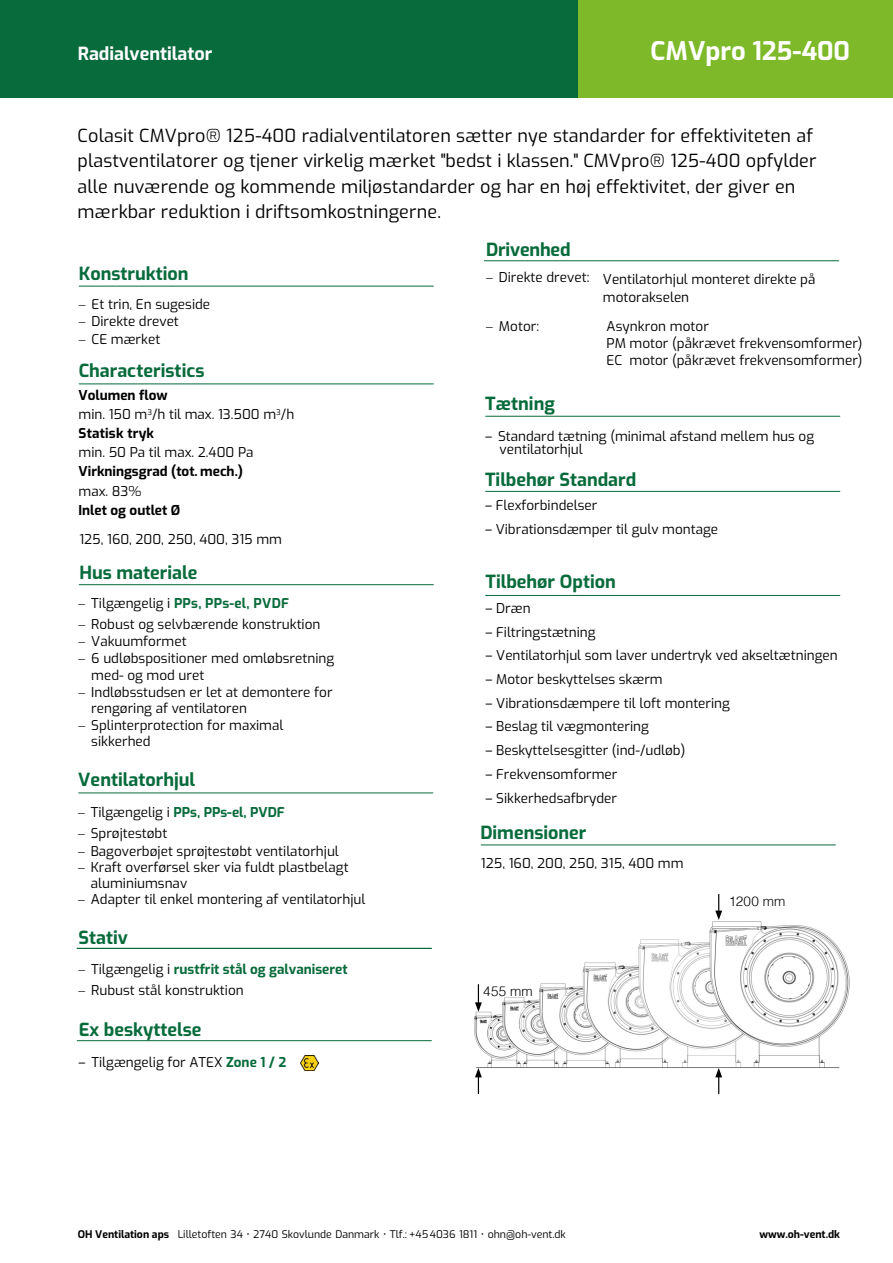
<style>
.page{position:relative;width:893px;height:1263px;background:#fff}
.page>*{position:absolute;margin:0;border:0;box-sizing:border-box;transform-origin:0 0}
.t1{font:700 25.5px "Exo";color:#fff}
.t2{font:18px/25.5px "Exo";letter-spacing:.01em;color:#000}
.t3{font:700 18px "Exo";color:#086b3b}
.t4{font:700 18px "Exo";color:#fff}
.t5{font:13.5px/16.2px "Exo";color:#000}
.t6{font:13.5px/17.2px "Exo";color:#000}
.t7{font:700 13.5px/19.2px "Exo";color:#000}
.t8{font:700 13.5px "Exo";color:#086b3b}
.t9{font:700 13.5px "Exo";letter-spacing:.02em;color:#086b3b}
.t10{font:300 13.5px "Helvetica";letter-spacing:.025em;color:#000}
.t11{font:10.5px "Exo";color:#000}
.t12{font:700 10.5px "Exo";color:#000}
.s1{font-style:inherit}
.s2{font-family:"Helvetica";font-weight:300}
.s3{font-weight:400}
.s4{font-family:"Helvetica";font-weight:300;color:#000}
.s5{font-weight:400;color:#000}
.s6{font-weight:700;color:#086b3b}
.s7{font-weight:700}
</style>
<div class="page">
<hr style="left:492px;top:1216px;width:37px;height:1px;background:#000">
<hr style="left:431px;top:1241px;width:416px;height:1px;background:#000">
<hr style="left:892px;top:891px;width:1px;height:223px;background:#000">
<hr style="left:492px;top:1212px;width:37px;height:1px;background:#000">
<hr style="left:431px;top:891px;width:416px;height:1px;background:#000">
<hr style="left:888px;top:891px;width:1px;height:223px;background:#000">
<hr style="left:431px;top:1236px;width:416px;height:1px;background:#000">
<hr style="left:431px;top:891px;width:1px;height:223px;background:#000">
<hr style="left:441px;top:1200px;width:84px;height:1px;background:#000">
<hr style="left:441px;top:1196px;width:84px;height:1px;background:#000">
<hr style="left:441px;top:1204px;width:84px;height:1px;background:#000">
<hr style="left:79px;top:286px;width:355px;height:1px;background:#086b3b">
<hr style="left:79px;top:384px;width:355px;height:1px;background:#086b3b">
<hr style="left:79px;top:584px;width:355px;height:1px;background:#086b3b">
<hr style="left:78px;top:793px;width:355px;height:1px;background:#086b3b">
<img style="left:301px;top:1055px;width:17px;height:15px">
<div style="left:578px;top:0;width:315px;height:98px;background:#7db928"></div>
<div style="left:0;top:0;width:578px;height:98px;background:#086b3b"></div>
<hr style="left:485px;top:416px;width:355px;height:1px;background:#086b3b">
<hr style="left:481px;top:845px;width:355px;height:1px;background:#086b3b">
<img style="left:474px;top:921px;width:376px;height:157px">
<hr style="left:77px;top:948px;width:355px;height:1px;background:#086b3b">
<hr style="left:77px;top:1040px;width:355px;height:1px;background:#086b3b">
<hr style="left:484px;top:260px;width:355px;height:1px;background:#086b3b">
<hr style="left:485px;top:491px;width:355px;height:1px;background:#086b3b">
<hr style="left:485px;top:595px;width:355px;height:1px;background:#086b3b">
<svg style="left:475px;top:984px;width:7px;height:28px"></svg>
<svg style="left:715px;top:891px;width:7px;height:29px"></svg>
<svg style="left:475px;top:1068px;width:7px;height:26px"></svg>
<svg style="left:715px;top:1068px;width:7px;height:26px"></svg>
<h2 class="t4" style="left:78px;top:40px;width:136px"><span class="s1">Radial</span>ventilator</h2>
<h1 class="t1" style="left:651px;top:32px;width:201px">CMVpro 125-400</h1>
<p class="t2" style="left:78px;top:121px;width:740px">Colasit CMVpro® 125-400 radialventilatoren sætter nye standarder for effektiviteten af plastventilatorer og tjener virkelig mærket "bedst i klassen." CMVpro® 125-400 opfylder alle nuværende og kommende miljøstandarder og har en høj effektivitet, der giver en mærkbar reduktion i driftsomkostningerne.</p>
<h2 class="t3" style="left:79px;top:259px;width:111px">Konstruktion</h2>
<p class="t6" style="left:79px;top:295px;width:133px"><span class="s2">–</span> Et trin, En sugeside</p>
<p class="t6" style="left:79px;top:312px;width:102px"><span class="s2">–</span> Direkte drevet</p>
<p class="t6" style="left:79px;top:329px;width:83px"><span class="s2">–</span> CE mærket</p>
<h2 class="t3" style="left:79px;top:357px;width:127px">Characteristics</h2>
<p class="t7" style="left:79px;top:385px;width:217px">Volumen flow<br><span class="s3">min.</span> <span class="s3">15</span><span class="s3">0 m</span><sup>3</sup><span class="s3">/h til max.</span> <span class="s3">13.</span><span class="s3">500 m</span><sup>3</sup><span class="s3">/h<br></span>Statisk tryk<br><span class="s3">min. 50 Pa til max.</span> <span class="s3">2.4</span><span class="s3">00 Pa<br></span>Virkningsgrad (tot. mech.)<br><span class="s3">max.</span> <span class="s3">83</span><span class="s3">%<br></span>Inlet og outlet Ø</p>
<p class="t6" style="left:79px;top:529px;width:204px"><span class="s1">125, 160,</span> 200, 250, <span class="s1">400,</span> 315 mm</p>
<h2 class="t3" style="left:79px;top:558px;width:119px">Hus materiale</h2>
<p class="t9" style="left:79px;top:593px;width:212px"><span class="s4">–</span> <span class="s5">Tilgængelig i</span> PPs, PPs-el, PVDF</p>
<p class="t6" style="left:79px;top:614px;width:243px"><span class="s2">–</span> Robust <span class="s1">og selvbærende</span> konstruktion</p>
<p class="t6" style="left:79px;top:632px;width:110px"><span class="s2">–</span> Vakuumformet</p>
<p class="t5" style="left:91px;top:649px;width:244px;text-indent:-13px"><span class="s2">–</span> 6 udløbspositioner med omløbsretning med- og mod uret</p>
<p class="t5" style="left:91px;top:683px;width:243px;text-indent:-13px"><span class="s2">–</span> Indløbsstudsen er let at demontere for rengøring af ventilatoren</p>
<p class="t5" style="left:91px;top:716px;width:194px;text-indent:-13px"><span class="s2">–</span> Splinterprotection for maximal sikkerhed</p>
<h2 class="t3" style="left:78px;top:766px;width:118px">Ventilatorhjul</h2>
<p class="t8" style="left:78px;top:802px;width:208px"><span class="s4">–</span> <span class="s5">Tilgængelig i</span> PPs, PPs-el, PVDF</p>
<p class="t6" style="left:78px;top:824px;width:91px"><span class="s2">–</span> Sprøjtestøbt</p>
<p class="t5" style="left:78px;top:842px;width:262px"><span class="s2">–</span> Bagoverbøjet sprøjtestøbt <span class="s1">ventilatorhjul</span></p>
<p class="t6" style="left:91px;top:858px;width:259px;line-height:16.2px;text-indent:-13px"><span class="s2">–</span> Kraft overførsel sker via fuldt plastbelagt aluminiumsnav</p>
<p class="t6" style="left:78px;top:890px;width:289px"><span class="s2">–</span> Adapter til enkel montering af ventilatorhjul</p>
<h2 class="t3" style="left:79px;top:924px;width:51px">Stativ</h2>
<p class="t8" style="left:78px;top:959px;width:271px"><span class="s4">–</span> <span class="s5">Tilgængelig i</span> rustfrit stål og galvaniseret</p>
<p class="t5" style="left:78px;top:981px;width:167px"><span class="s2">–</span> Rubust stål konstruktion</p>
<h2 class="t3" style="left:79px;top:1016px;width:124px">Ex beskyttelse</h2>
<p class="t6" style="left:79px;top:1053px;width:209px">– Tilgængelig for ATEX <span class="s6">Zone 1 / 2</span></p>
<h2 class="t3" style="left:486px;top:236px;width:86px">Drivenhed</h2>
<p class="t6" style="left:486px;top:268px;width:105px"><span class="s2">–</span> Direkte drevet:</p>
<p class="t6" style="left:486px;top:317px;width:55px"><span class="s2">–</span> Motor:</p>
<p class="t6" style="left:607px;top:316px;width:258px">Asynkron motor<br>PM motor (påkrævet frekvensomformer)<br>EC motor (påkrævet frekvensomformer)</p>
<p class="t5" style="left:603px;top:270px;width:214px;line-height:17.2px">Ventilatorhjul monteret direkte på motorakselen</p>
<h2 class="t3" style="left:485px;top:389px;width:71px">Tætning</h2>
<p class="t5" style="left:500px;top:428px;width:316px;line-height:13.5px;text-indent:-15px"><span class="s1">– Standard tætning</span> (minimal afstand mellem hus og ventilatorhjul</p>
<h2 class="t3" style="left:485px;top:465px;width:153px">Tilbehør Standard</h2>
<p class="t5" style="left:485px;top:496px;width:114px">– Flexforbindelser</p>
<p class="t5" style="left:485px;top:520px;width:235px">– Vibrationsdæmper til gulv montage</p>
<h2 class="t3" style="left:485px;top:568px;width:132px">Tilbehør Option</h2>
<p class="t5" style="left:486px;top:599px;width:47px">– Dræn</p>
<p class="t5" style="left:486px;top:623px;width:112px">– Filtringstætning</p>
<p class="t5" style="left:486px;top:646px;width:354px">– Ventilatorhjul som laver undertryk ved akseltætningen</p>
<p class="t5" style="left:486px;top:670px;width:179px">– Motor beskyttelses skærm</p>
<p class="t5" style="left:486px;top:694px;width:246px">– Vibrationsdæmpere til loft montering</p>
<p class="t5" style="left:486px;top:718px;width:165px">– Beslag til vægmontering</p>
<p class="t5" style="left:486px;top:741px;width:201px">– Beskyttelsesgitter (ind-/udløb)</p>
<p class="t5" style="left:486px;top:765px;width:133px">– Frekvensomformer</p>
<p class="t5" style="left:486px;top:789px;width:133px">– Sikkerhedsafbryder</p>
<h2 class="t3" style="left:480px;top:819px;width:108px">Dimensioner</h2>
<p class="t6" style="left:481px;top:854px;width:204px"><span class="s1">125, 160,</span> 200, 250, 315<span class="s1">, 400</span> mm</p>
<p class="t10" style="left:483px;top:979px;width:51px">455 mm</p>
<p class="t10" style="left:729px;top:889px;width:58px">1200 mm</p>
<p class="t11" style="left:78px;top:1226px;width:490px"><span class="s7">OH Ventilation aps</span> Lilletoften 34 • 2740 Skovlunde Danmark • Tlf.: +45 4036 1811 • ohn@oh-vent.dk</p>
<p class="t12" style="left:759px;top:1226px;width:82px">www.oh-vent.dk</p>
</div>
